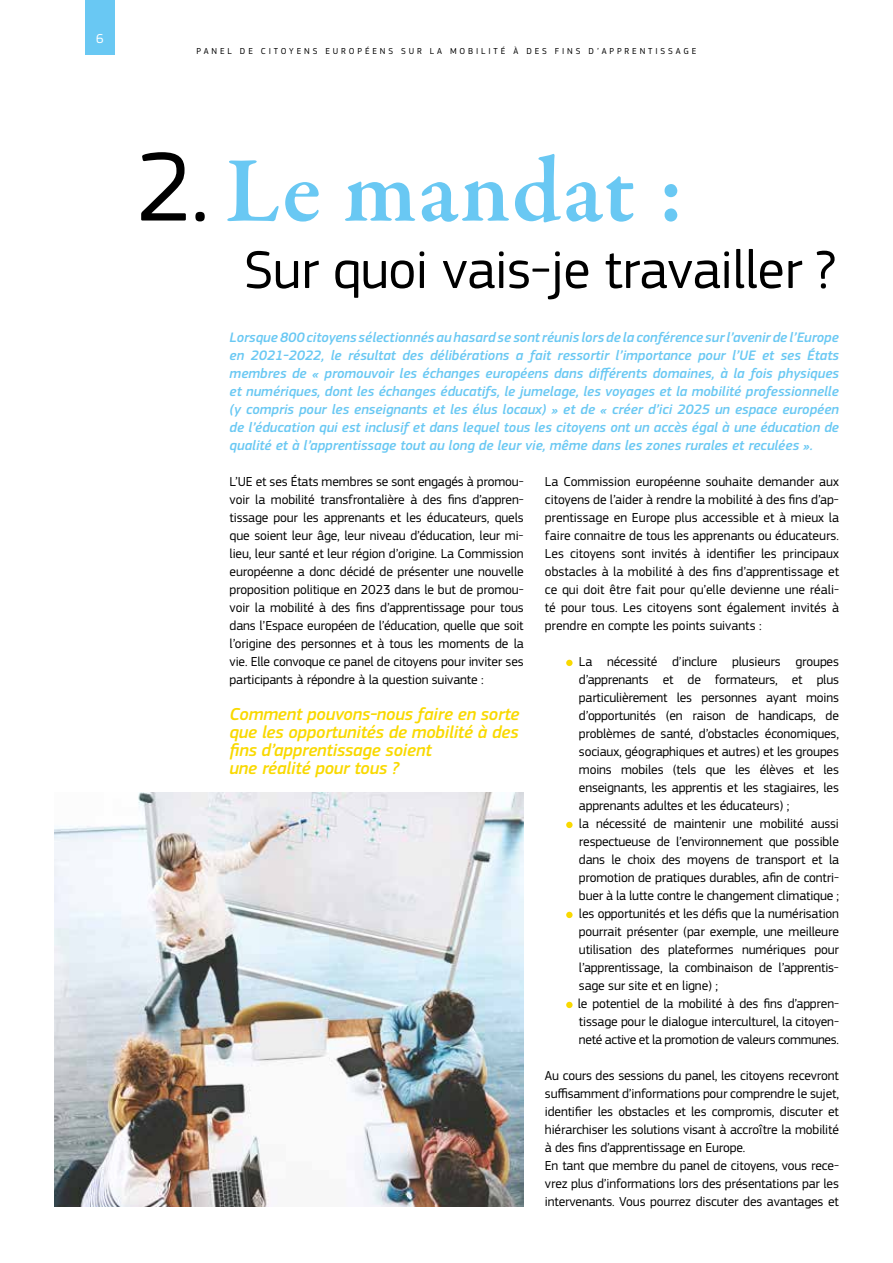
<style>
.page{position:relative;width:893px;height:1263px;background:#fff}
.page>*{position:absolute;margin:0;border:0;box-sizing:border-box;transform-origin:0 0}
.t1{font:600 94.5px "Garamond Premr Pro";letter-spacing:.02em;color:#69c8f3}
.t2{font:55.5px "EC Square Sans Pro";letter-spacing:-.01em;color:#000}
.t3{font:italic 500 18px/18px "EC Square Sans Pro";letter-spacing:-.01em;color:#f9d900}
.t4{font:italic 500 14.25px/18px "EC Square Sans Pro";color:#69c8f3;text-align:justify}
.t5{font:13.5px/18px "EC Square Sans Pro";letter-spacing:-.01em;color:#000;text-align:justify}
.t6{font:13.5px "EC Square Sans Pro";color:#fff}
.t7{font:9px "EC Square Sans Pro";letter-spacing:.32em;color:#000}
.s1{font-family:"EC Square Sans Pro";font-weight:400;font-size:102px;color:#000}
</style>
<div class="page">
<div style="left:85px;top:0;width:30px;height:54px;background:#69c8f3"></div>
<div style="left:566px;top:660px;width:7px;height:6px;background:#f9d900;border-radius:50%"></div>
<div style="left:566px;top:822px;width:7px;height:6px;background:#f9d900;border-radius:50%"></div>
<div style="left:566px;top:912px;width:7px;height:6px;background:#f9d900;border-radius:50%"></div>
<div style="left:566px;top:1002px;width:7px;height:6px;background:#f9d900;border-radius:50%"></div>
<img style="left:54px;top:792px;width:470px;height:414px">
<p class="t6" style="left:96px;top:30px;width:9px">6</p>
<p class="t7" style="left:197px;top:46px;width:501px">PANEL DE CITOYENS EUROPÉENS SUR LA MOBILITÉ À DES FINS D’APPRENTISSAGE</p>
<h1 class="t1" style="left:136px;top:134px;width:550px"><span class="s1">2.</span> Le mandat :</h1>
<h2 class="t2" style="left:244px;top:237px;width:593px">Sur quoi vais-je travailler ?</h2>
<p class="t4" style="left:230px;top:329px;width:611px">Lorsque 800 citoyens sélectionnés au hasard se sont réunis lors de la conférence sur l’avenir de l’Europe en 2021-2022, le résultat des délibérations a fait ressortir l’importance pour l’UE et ses États membres de « promouvoir les échanges européens dans différents domaines, à la fois physiques et numériques, dont les échanges éducatifs, le jumelage, les voyages et la mobilité professionnelle (y compris pour les enseignants et les élus locaux) » et de « créer d’ici 2025 un espace européen de l’éducation qui est inclusif et dans lequel tous les citoyens ont un accès égal à une éducation de qualité et à l’apprentissage tout au long de leur vie, même dans les zones rurales et reculées ».</p>
<p class="t5" style="left:230px;top:473px;width:296px">L’UE et ses États membres se sont engagés à promou&shy;voir la mobilité transfrontalière à des fins d’appren&shy;tissage pour les apprenants et les éducateurs, quels que soient leur âge, leur niveau d’éducation, leur mi&shy;lieu, leur santé et leur région d’origine. La Commission européenne a donc décidé de présenter une nouvelle proposition politique en 2023 dans le but de promou&shy;voir la mobilité à des fins d’apprentissage pour tous dans l’Espace européen de l’éducation, quelle que soit l’origine des personnes et à tous les moments de la vie. Elle convoque ce panel de citoyens pour inviter ses participants à répondre à la question suivante :</p>
<h3 class="t3" style="left:230px;top:705px;width:292px">Comment pouvons-nous faire en sorte que les opportunités de mobilité à des fins d’apprentissage soient<br>une réalité pour tous ?</h3>
<p class="t5" style="left:545px;top:473px;width:296px">La Commission européenne souhaite demander aux citoyens de l’aider à rendre la mobilité à des fins d’ap&shy;prentissage en Europe plus accessible et à mieux la faire connaitre de tous les apprenants ou éducateurs.<br>Les citoyens sont invités à identifier les principaux obstacles à la mobilité à des fins d’apprentissage et ce qui doit être fait pour qu’elle devienne une réali&shy;té pour tous. Les citoyens sont également invités à prendre en compte les points suivants :</p>
<p class="t5" style="left:578px;top:653px;width:263px;text-align:left">La nécessité d’inclure plusieurs groupes d’apprenants et de formateurs, et plus particulièrement les personnes ayant moins d’opportunités (en raison de handicaps, de problèmes de santé, d’obstacles économiques, sociaux, géographiques et autres) et les groupes moins mobiles (tels que les élèves et les enseignants, les apprentis et les stagiaires, les apprenants adultes et les éducateurs) ;<br>la nécessité de maintenir une mobilité aussi respectueuse de l’environnement que possible dans le choix des moyens de transport et la promotion de pratiques durables, afin de contri&shy;buer à la lutte contre le changement climatique ; les opportunités et les défis que la numérisation pourrait présenter (par exemple, une meilleure utilisation des plateformes numériques pour l’apprentissage, la combinaison de l’apprentis&shy;sage sur site et en ligne) ;<br>le potentiel de la mobilité à des fins d’appren&shy;tissage pour le dialogue interculturel, la citoyen&shy;neté active et la promotion de valeurs communes.</p>
<p class="t5" style="left:545px;top:1067px;width:296px;text-align:left">Au cours des sessions du panel, les citoyens recevront suffisamment d’informations pour comprendre le sujet, identifier les obstacles et les compromis, discuter et hiérarchiser les solutions visant à accroître la mobilité à des fins d’apprentissage en Europe.<br>En tant que membre du panel de citoyens, vous rece&shy;vrez plus d’informations lors des présentations par les intervenants. Vous pourrez discuter des avantages et</p>
</div>
